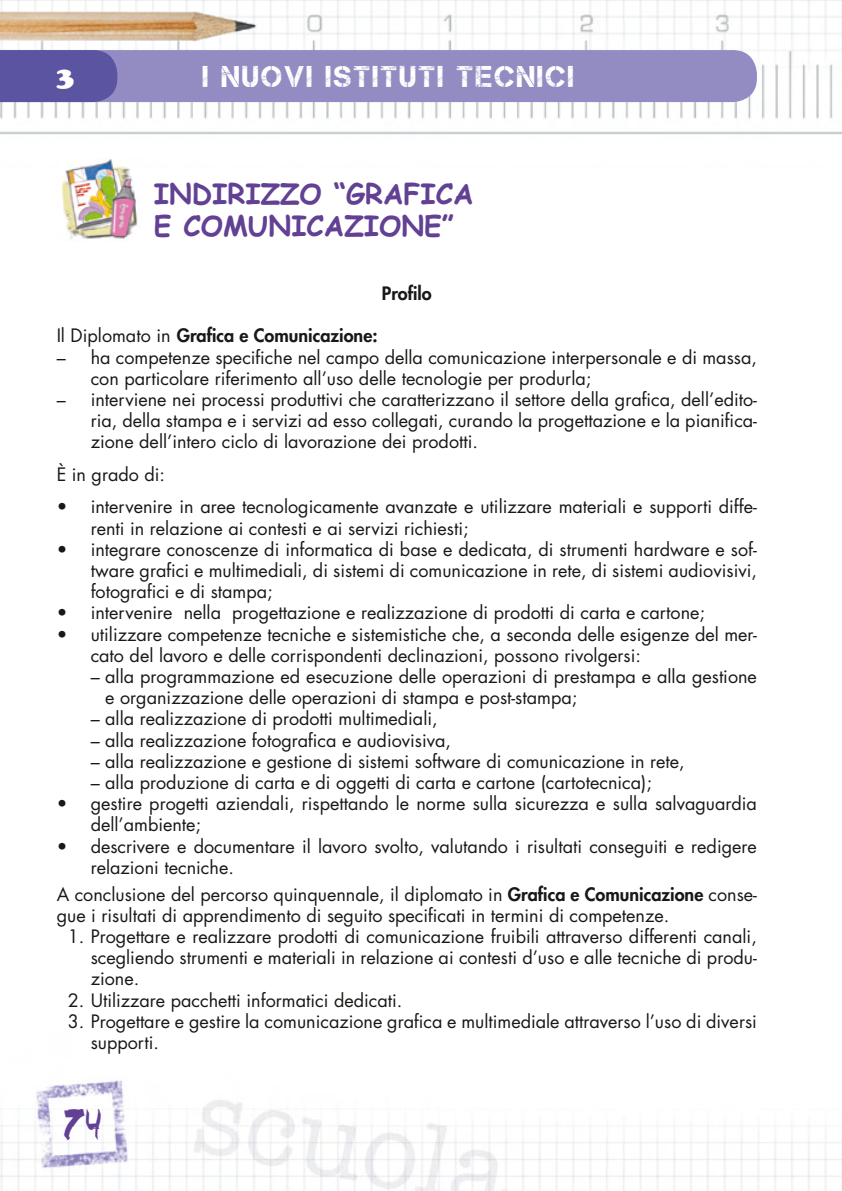
<style>
.page{position:relative;width:842px;height:1191px;background:#fff}
.page>*{position:absolute;margin:0;border:0;box-sizing:border-box;transform-origin:0 0}
.t1{font:44px "Caipirinha";color:#624194}
.t2{font:30px "Captureit";letter-spacing:.075em;color:#fff}
.t3{font:700 28px "Comic Sans MS";color:#624194}
.t4{font:28px "Cooper Black Std";color:#fff}
.t5{font:18px/21.2px "Futura Std";color:#181816}
.t6{font:800 18px "Futura Std";color:#181816}
.s1{font-weight:400}
.s2{font-weight:800}
</style>
<div class="page">
<img style="left:0;top:0;width:842px;height:1191px">
<svg style="left:0;top:50px;width:757px;height:52px"></svg>
<img style="left:57px;top:159px;width:85px;height:83px">
<h3 class="t4" style="left:57px;top:59px;width:19px">3</h3>
<h2 class="t2" style="left:203px;top:60px;width:372px">I NUOVI ISTITUTI TECNICI</h2>
<h3 class="t3" style="left:154px;top:173px;width:36px">INDIRIZZO</h3>
<h3 class="t3" style="left:334px;top:173px;width:50px">“GRAFICA</h3>
<h3 class="t3" style="left:154px;top:205px;width:68px">E COMUNICAZIONE</h3>
<h3 class="t3" style="left:442px;top:205px;width:14px">”</h3>
<p class="t6" style="left:382px;top:282px;width:51px">Profilo</p>
<p class="t6" style="left:57px;top:324px;width:322px"><span class="s1">Il Diplomato in</span> Grafica e Comunicazione:</p>
<p class="t5" style="left:91px;top:346px;width:668px;text-indent:-34px">– ha competenze specifiche nel campo della comunicazione interpersonale e di massa, con particolare riferimento all’uso delle tecnologie per produrla;</p>
<p class="t5" style="left:91px;top:389px;width:668px;text-align:justify;text-indent:-34px">– interviene nei processi produttivi che caratterizzano il settore della grafica, dell’edito&shy;ria, della stampa e i servizi ad esso collegati, curando la progettazione e la pianifica&shy;zione dell’intero ciclo di lavorazione dei prodotti.</p>
<p class="t5" style="left:57px;top:464px;width:110px">È in grado di:</p>
<p class="t5" style="left:91px;top:496px;width:668px;text-indent:-34px">• intervenire in aree tecnologicamente avanzate e utilizzare materiali e supporti diffe&shy;renti in relazione ai contesti e ai servizi richiesti;</p>
<p class="t5" style="left:91px;top:539px;width:668px;text-align:justify;text-indent:-34px">• integrare conoscenze di informatica di base e dedicata, di strumenti hardware e sof&shy;tware grafici e multimediali, di sistemi di comunicazione in rete, di sistemi audiovisivi, fotografici e di stampa;</p>
<p class="t5" style="left:57px;top:602px;width:650px">• intervenire nella progettazione e realizzazione di prodotti di carta e cartone;</p>
<p class="t5" style="left:91px;top:623px;width:668px;text-indent:-34px">• utilizzare competenze tecniche e sistemistiche che, a seconda delle esigenze del mer&shy;cato del lavoro e delle corrispondenti declinazioni, possono rivolgersi:</p>
<p class="t5" style="left:105px;top:666px;width:653px;text-indent:-15px">– alla programmazione ed esecuzione delle operazioni di prestampa e alla gestione e organizzazione delle operazioni di stampa e post-stampa;</p>
<p class="t5" style="left:91px;top:708px;width:348px">– alla realizzazione di prodotti multimediali,</p>
<p class="t5" style="left:91px;top:729px;width:362px">– alla realizzazione fotografica e audiovisiva,</p>
<p class="t5" style="left:91px;top:750px;width:596px">– alla realizzazione e gestione di sistemi software di comunicazione in rete,</p>
<p class="t5" style="left:91px;top:772px;width:563px">– alla produzione di carta e di oggetti di carta e cartone (cartotecnica);</p>
<p class="t5" style="left:91px;top:793px;width:668px;text-indent:-34px">• gestire progetti aziendali, rispettando le norme sulla sicurezza e sulla salvaguardia dell’ambiente;</p>
<p class="t5" style="left:91px;top:835px;width:668px;text-indent:-34px">• descrivere e documentare il lavoro svolto, valutando i risultati conseguiti e redigere relazioni tecniche.</p>
<p class="t5" style="left:57px;top:883px;width:702px">A conclusione del percorso quinquennale, il diplomato in <span class="s2">Grafica e Comunicazione</span> conse&shy;gue i risultati di apprendimento di seguito specificati in termini di competenze.</p>
<p class="t5" style="left:91px;top:926px;width:668px;text-align:justify;text-indent:-23px">1. Progettare e realizzare prodotti di comunicazione fruibili attraverso differenti canali, scegliendo strumenti e materiali in relazione ai contesti d’uso e alle tecniche di produ&shy;zione.</p>
<p class="t5" style="left:68px;top:989px;width:336px">2. Utilizzare pacchetti informatici dedicati.</p>
<p class="t5" style="left:91px;top:1010px;width:668px;text-indent:-23px">3. Progettare e gestire la comunicazione grafica e multimediale attraverso l’uso di diversi supporti.</p>
<h1 class="t1" style="left:64px;top:1098px;width:45px">74</h1>
</div>
